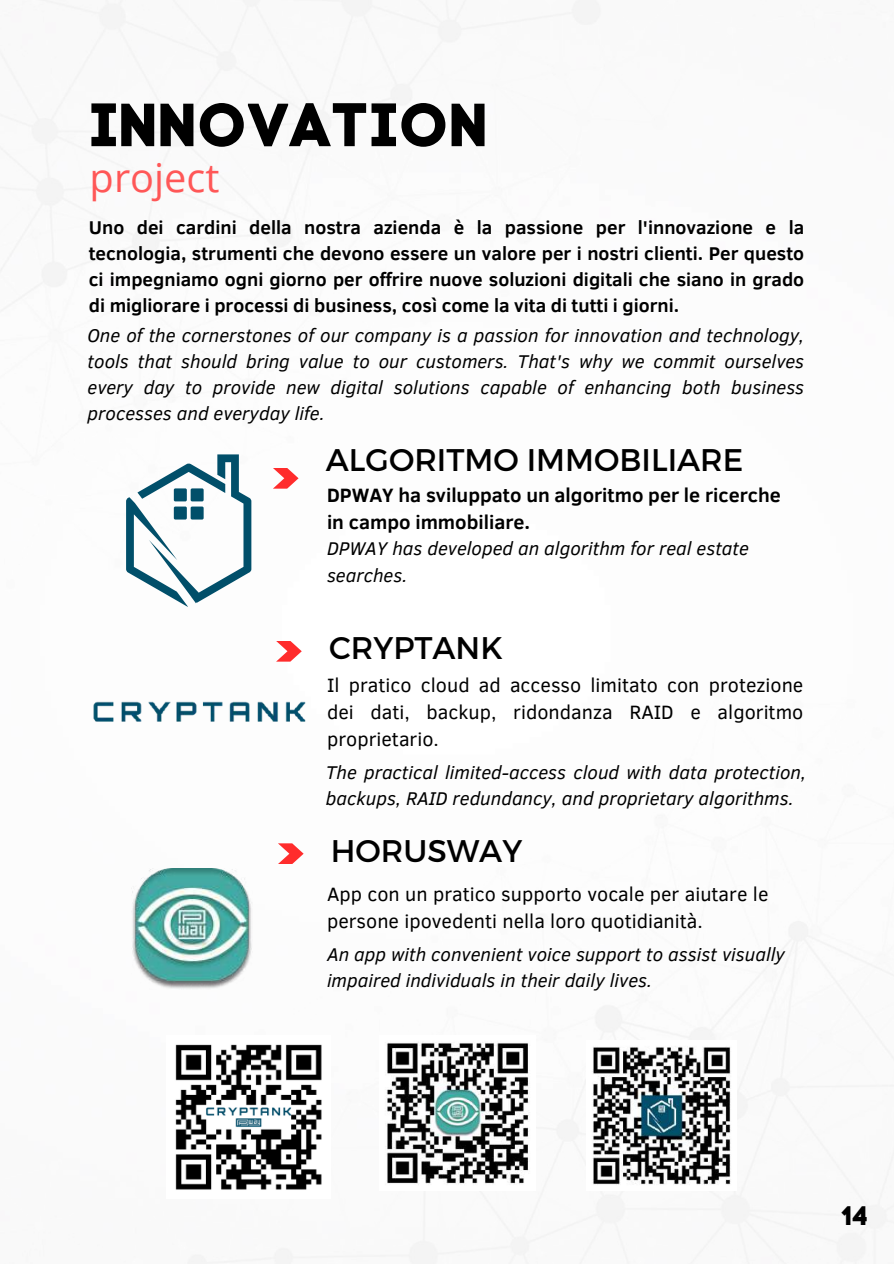
<style>
.page{position:relative;width:894px;height:1264px;background:#fff}
.page>*{position:absolute;margin:0;border:0;box-sizing:border-box;transform-origin:0 0}
.t1{font:60.6px "Code Pro Bold LC";color:#000}
.t2{font:39.75px "Open Sans";color:#ff5757}
.t3{font:31.2px "Montserrat";color:#000}
.t4{font:26.55px "Code Pro Bold LC";color:#000}
.t5{font:19.8px/27px "Clear Sans";color:#000;text-align:justify}
.t6{font:700 19.8px/27px "Clear Sans";color:#000}
.t7{font:italic 18.9px/25.8px "Clear Sans";color:#000}
.t8{font:700 18.9px/25.8px "Clear Sans";color:#000;text-align:justify}
</style>
<div class="page">
<svg style="left:276px;top:641px;width:26px;height:20px"></svg>
<svg style="left:273px;top:468px;width:25px;height:20px"></svg>
<svg style="left:278px;top:843px;width:25px;height:21px"></svg>
<img style="left:93px;top:701px;width:213px;height:21px">
<img style="left:131px;top:868px;width:122px;height:121px">
<svg style="left:126px;top:454px;width:125px;height:152px"></svg>
<div style="left:190px;top:488px;width:13px;height:13px;background:#014f6a;border-radius:2px"></div>
<div style="left:190px;top:506px;width:13px;height:13px;background:#014f6a;border-radius:2px"></div>
<div style="left:174px;top:488px;width:13px;height:13px;background:#014f6a;border-radius:2px"></div>
<div style="left:174px;top:506px;width:13px;height:13px;background:#014f6a;border-radius:2px"></div>
<img style="left:175px;top:1044px;width:147px;height:146px">
<img style="left:385px;top:1041px;width:145px;height:145px">
<img style="left:591px;top:1046px;width:141px;height:140px">
<h1 class="t1" style="left:89px;top:89px;width:400px">INNOVATION</h1>
<h2 class="t2" style="left:90px;top:149px;width:131px">project</h2>
<p class="t8" style="left:89px;top:214px;width:716px">Uno dei cardini della nostra azienda è la passione per l'innovazione e la tecnologia, strumenti che devono essere un valore per i nostri clienti. Per questo ci impegniamo ogni giorno per offrire nuove soluzioni digitali che siano in grado di migliorare i processi di business, così come la vita di tutti i giorni.</p>
<p class="t7" style="left:88px;top:321px;width:718px;text-align:justify">One of the cornerstones of our company is a passion for innovation and technology, tools that should bring value to our customers. That's why we commit ourselves every day to provide new digital solutions capable of enhancing both business processes and everyday life.</p>
<h3 class="t3" style="left:326px;top:439px;width:419px">ALGORITMO IMMOBILIARE</h3>
<p class="t6" style="left:327px;top:480px;width:455px">DPWAY ha sviluppato un algoritmo per le ricerche in campo immobiliare.</p>
<p class="t7" style="left:327px;top:534px;width:423px;line-height:26.5px">DPWAY has developed an algorithm for real estate searches.</p>
<h3 class="t3" style="left:329px;top:627px;width:175px">CRYPTANK</h3>
<p class="t5" style="left:327px;top:670px;width:477px">Il pratico cloud ad accesso limitato con protezione dei dati, backup, ridondanza RAID e algoritmo proprietario.</p>
<p class="t7" style="left:326px;top:758px;width:481px">The practical limited-access cloud with data protection, backups, RAID redundancy, and proprietary algorithms.</p>
<h3 class="t3" style="left:331px;top:830px;width:193px">HORUSWAY</h3>
<p class="t5" style="left:327px;top:879px;width:443px">App con un pratico supporto vocale per aiutare le persone ipovedenti nella loro quotidianità.</p>
<p class="t7" style="left:327px;top:939px;width:459px;line-height:26.5px">An app with convenient voice support to assist visually impaired individuals in their daily lives.</p>
<h3 class="t4" style="left:841px;top:1200px;width:28px">14</h3>
</div>
